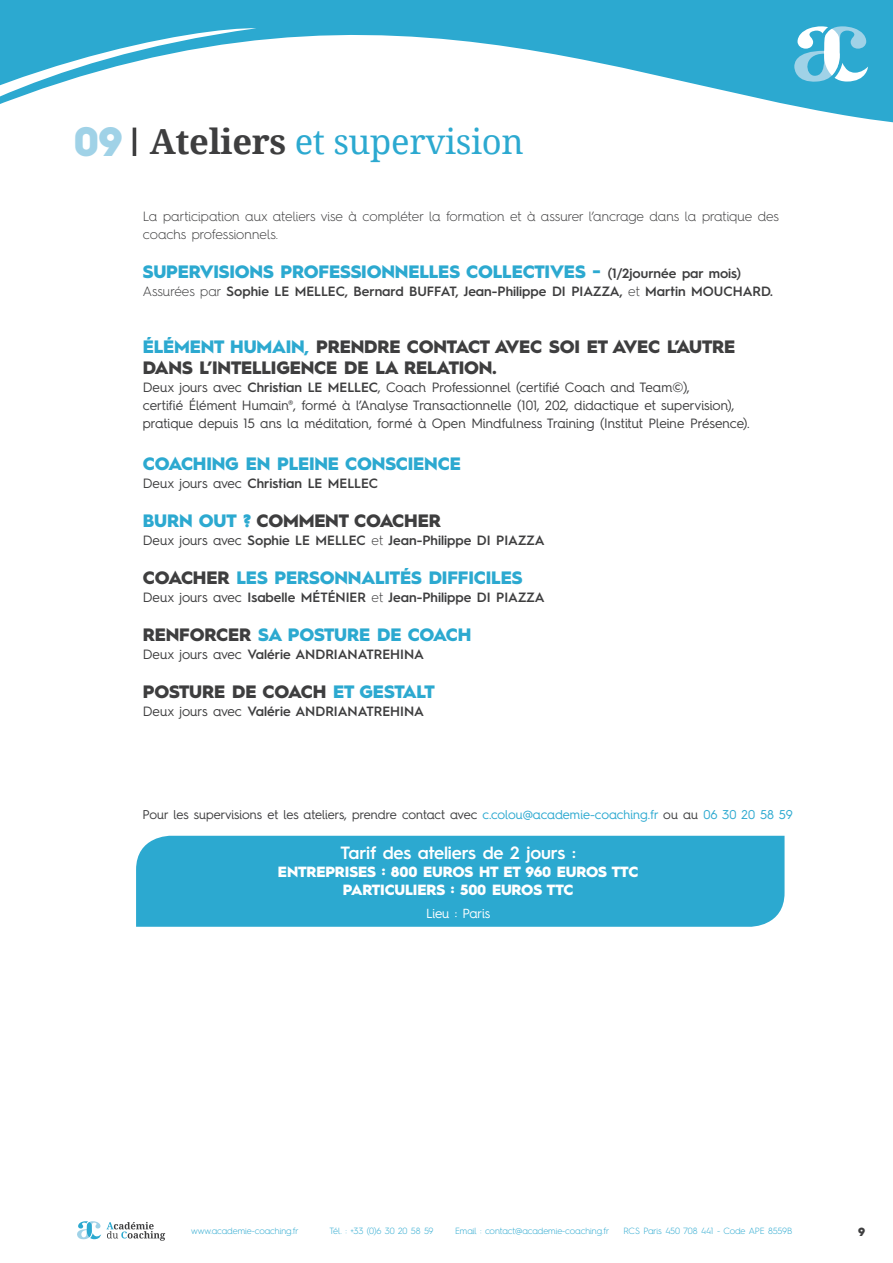
<style>
.page{position:relative;width:893px;height:1263px;background:#fff}
.page>*{position:absolute;margin:0;border:0;box-sizing:border-box;transform-origin:0 0}
.t1{font:34.65px "Droid Serif";letter-spacing:-.01em;color:#2ca9d0}
.t2{font:900 18px "Hurme Geometric Sans 1";letter-spacing:-.01em;color:#2ca9d0}
.t3{font:900 18px/21px "Hurme Geometric Sans 1";letter-spacing:-.01em;color:#3e3e3f}
.t4{font:600 17.85px "Hurme Geometric Sans 1";letter-spacing:-.01em;color:#fff}
.t5{font:900 14.85px/17.9px "Hurme Geometric Sans 1";letter-spacing:-.01em;color:#fff;text-align:center}
.t6{font:600 13.5px "Hurme Geometric Sans 1";color:#3e3e3f}
.t7{font:13.5px/18px "Hurme Geometric Sans 4";color:#3e3e3f}
.t8{font:300 13.5px/18px "Hurme Geometric Sans 4";color:#3e3e3f}
.t9{font:13.2px "Hurme Geometric Sans 4";letter-spacing:-.01em;color:#fff}
.t10{font:12.75px "Hurme Geometric Sans 4";color:#3e3e3f}
.t11{font:900 12px "Hurme Geometric Sans 1";color:#3e3e3f}
.t12{font:300 9px "Hurme Geometric Sans 4";letter-spacing:-.01em;color:#2ca9d0}
.s1{font-family:"Hurme Geometric Sans 1";font-weight:900;font-size:41.25px;color:#a0d2e7}
.s2{font-weight:700;color:#3e3e3f}
.s3{font-weight:600;font-size:13.5px;color:#3e3e3f}
.s4{font-family:"Hurme Geometric Sans 4";font-weight:300}
.s5{color:#2ca9d0}
.s6{font-family:"Hurme Geometric Sans 1";font-weight:600}
.s7{font-family:"Hurme Geometric Sans 4";font-weight:400}
.s8{color:#3e3e3f}
</style>
<div class="page">
<svg style="left:0;top:0;width:893px;height:156px"></svg>
<svg style="left:794px;top:26px;width:74px;height:57px"></svg>
<svg style="left:77px;top:1221px;width:88px;height:20px"></svg>
<hr style="left:133px;top:128px;width:3px;height:28px;background:#3e3e3f">
<div style="left:136px;top:836px;width:648px;height:91px;background:#2ca9d0"></div>
<h1 class="t1" style="left:74px;top:122px;width:452px"><span class="s1">09</span> <span class="s2">Ateliers</span> et supervision</h1>
<p class="t8" style="left:143px;top:207px;width:638px">La participation aux ateliers vise à compléter la formation et à assurer l’ancrage dans la pratique des coachs professionnels.</p>
<h2 class="t2" style="left:143px;top:259px;width:600px">SUPERVISIONS PROFESSIONNELLES COLLECTIVES - <span class="s3">(1/2journée par mois)</span></h2>
<p class="t6" style="left:143px;top:282px;width:632px"><span class="s4">Assurées par</span> Sophie LE MELLEC, Bernard BUFFAT, Jean-Philippe DI PIAZZA, <span class="s4">et</span> Martin MOUCHARD.</p>
<h2 class="t3" style="left:143px;top:335px;width:594px"><span class="s5">ÉLÉMENT HUMAIN,</span> PRENDRE CONTACT AVEC SOI ET AVEC L’AUTRE<br>DANS L’INTELLIGENCE DE LA RELATION.</h2>
<p class="t7" style="left:143px;top:378px;width:608px">Deux jours avec <span class="s6">Christian LE MELLEC</span>, Coach Professionnel (certifié Coach and Team©),<br>certifié Élément Humain®, formé à l’Analyse Transactionnelle (101, 202, didactique et supervision), pratique depuis 15 ans la méditation, formé à Open Mindfulness Training (Institut Pleine Présence).</p>
<h2 class="t2" style="left:143px;top:451px;width:319px">COACHING EN PLEINE CONSCIENCE</h2>
<p class="t6" style="left:143px;top:474px;width:237px"><span class="s7">Deux jours avec</span> Christian LE MELLEC</p>
<h2 class="t3" style="left:143px;top:509px;width:300px"><span class="s5">BURN OUT ?</span> COMMENT COACHER</h2>
<p class="t6" style="left:143px;top:531px;width:403px"><span class="s7">Deux jours avec</span> Sophie LE MELLEC <span class="s4">et</span> Jean-Philippe DI PIAZZA</p>
<h2 class="t2" style="left:143px;top:565px;width:381px"><span class="s8">COACHER</span> LES PERSONNALITÉS DIFFICILES</h2>
<p class="t6" style="left:143px;top:588px;width:403px"><span class="s7">Deux jours avec</span> Isabelle MÉTÉNIER <span class="s4">et</span> Jean-Philippe DI PIAZZA</p>
<h2 class="t2" style="left:143px;top:622px;width:330px"><span class="s8">RENFORCER</span> SA POSTURE DE COACH</h2>
<p class="t6" style="left:143px;top:645px;width:283px"><span class="s7">Deux jours avec</span> Valérie ANDRIANATREHINA</p>
<h2 class="t3" style="left:143px;top:680px;width:293px">POSTURE DE COACH <span class="s5">ET GESTALT</span></h2>
<p class="t6" style="left:143px;top:702px;width:283px"><span class="s7">Deux jours avec</span> Valérie ANDRIANATREHINA</p>
<p class="t10" style="left:142px;top:806px;width:652px">Pour les supervisions et les ateliers, prendre contact avec <span class="s5">c.colou@academie-coaching.fr</span> ou au <span class="s5">06 30 20 58 59</span></p>
<h3 class="t4" style="left:340px;top:840px;width:237px">Tarif des ateliers de 2 jours :</h3>
<p class="t5" style="left:278px;top:862px;width:362px">ENTREPRISES : 800 EUROS HT ET 960 EUROS TTC<br>PARTICULIERS : 500 EUROS TTC</p>
<p class="t9" style="left:426px;top:904px;width:66px">Lieu : Paris</p>
<p class="t12" style="left:191px;top:1224px;width:109px">www.academie-coaching.fr</p>
<p class="t12" style="left:329px;top:1224px;width:106px">Tél. : +33 (0)6 30 20 58 59</p>
<p class="t12" style="left:455px;top:1224px;width:156px">Email : contact@academie-coaching.fr</p>
<p class="t12" style="left:623px;top:1224px;width:171px">RCS Paris 450 708 441 - Code APE 8559B</p>
<p class="t11" style="left:858px;top:1223px;width:9px">9</p>
</div>
